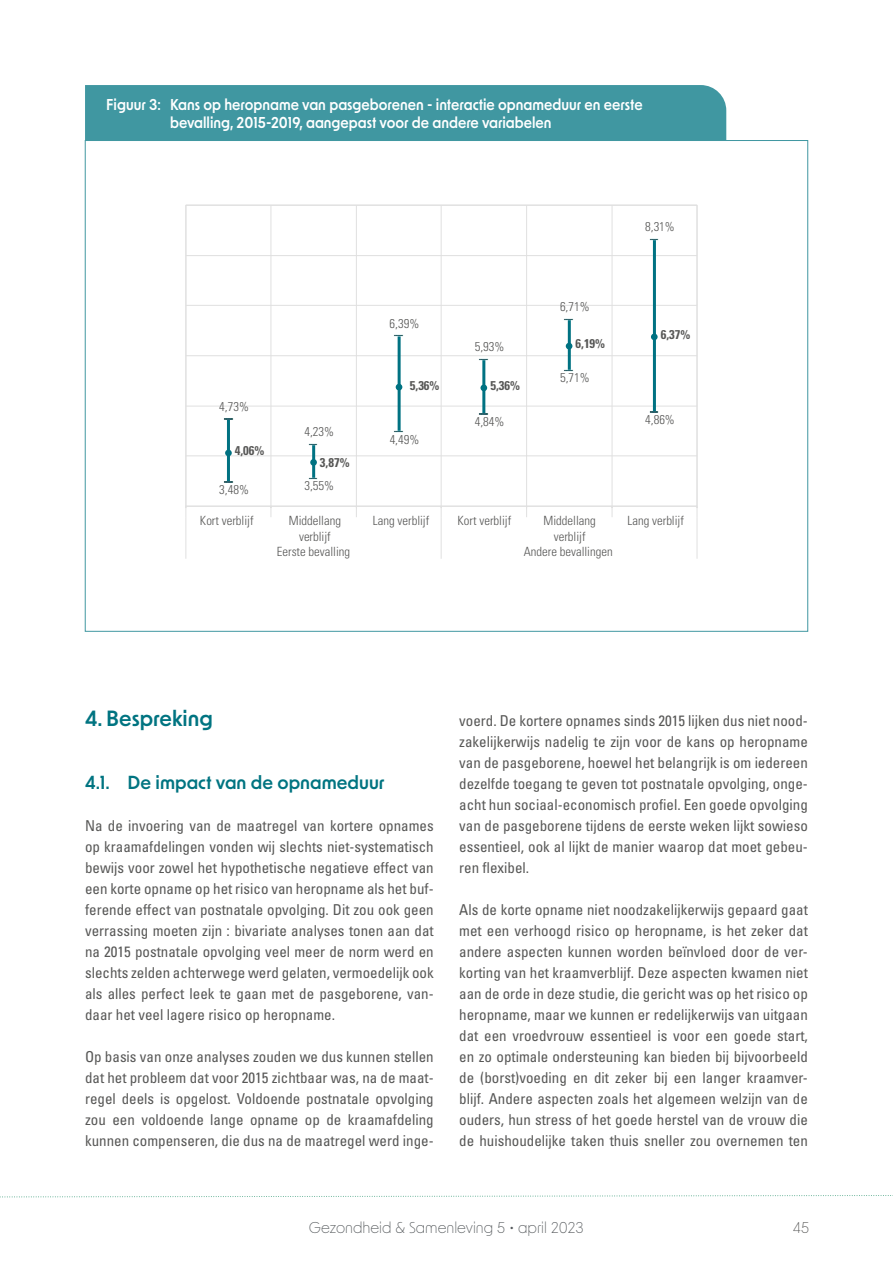
<style>
.page{position:relative;width:893px;height:1263px;background:#fff}
.page>*{position:absolute;margin:0;border:0;box-sizing:border-box;transform-origin:0 0}
.t1{font:600 21px "New Order";color:#007481}
.t2{font:600 18px "New Order";color:#007481}
.t3{font:condensed 15px/21px "Univers LT Std";color:#575756;text-align:justify}
.t4{font:600 15px/18px "New Order";color:#fff;scale:.93 1}
.t5{font:300 15px "New Order";color:#53575a}
.t6{font:300 15px "New Order";color:#575756}
.t7{font:300 condensed 12.75px/15.3px "Univers LT Std";color:#575756;text-align:center}
.t8{font:700 condensed 12.75px "Univers LT Std";color:#575756}
</style>
<div class="page">
<svg style="left:0;top:1195px;width:893px;height:3px"></svg>
<div style="left:85px;top:85px;width:641px;height:55px;background:#4097a1"></div>
<hr style="left:186px;top:455px;width:511px;height:1px;background:#e0e0e0">
<hr style="left:186px;top:406px;width:511px;height:1px;background:#e0e0e0">
<hr style="left:186px;top:355px;width:511px;height:1px;background:#e0e0e0">
<hr style="left:186px;top:305px;width:511px;height:1px;background:#e0e0e0">
<hr style="left:186px;top:255px;width:511px;height:1px;background:#e0e0e0">
<hr style="left:270px;top:205px;width:1px;height:301px;background:#e0e0e0">
<hr style="left:356px;top:205px;width:1px;height:301px;background:#e0e0e0">
<hr style="left:441px;top:205px;width:1px;height:301px;background:#e0e0e0">
<hr style="left:526px;top:205px;width:1px;height:301px;background:#e0e0e0">
<hr style="left:612px;top:205px;width:1px;height:301px;background:#e0e0e0">
<hr style="left:186px;top:506px;width:511px;height:1px;background:#e0e0e0">
<hr style="left:185px;top:517px;width:1px;height:42px;background:#e0e0e0">
<hr style="left:441px;top:517px;width:1px;height:42px;background:#e0e0e0">
<hr style="left:696px;top:517px;width:1px;height:42px;background:#e0e0e0">
<hr style="left:227px;top:419px;width:3px;height:63px;background:#007282">
<hr style="left:312px;top:445px;width:3px;height:33px;background:#007282">
<hr style="left:398px;top:336px;width:3px;height:96px;background:#007282">
<hr style="left:482px;top:359px;width:3px;height:55px;background:#007282">
<hr style="left:568px;top:320px;width:3px;height:50px;background:#007282">
<hr style="left:653px;top:240px;width:3px;height:173px;background:#007282">
<svg style="left:223px;top:481px;width:10px;height:2px"></svg>
<svg style="left:308px;top:477px;width:10px;height:2px"></svg>
<svg style="left:393px;top:430px;width:10px;height:3px"></svg>
<svg style="left:479px;top:413px;width:10px;height:2px"></svg>
<svg style="left:564px;top:369px;width:9px;height:2px"></svg>
<svg style="left:649px;top:411px;width:10px;height:2px"></svg>
<svg style="left:223px;top:418px;width:10px;height:2px"></svg>
<svg style="left:308px;top:443px;width:10px;height:2px"></svg>
<svg style="left:393px;top:334px;width:10px;height:3px"></svg>
<svg style="left:479px;top:358px;width:10px;height:3px"></svg>
<svg style="left:564px;top:318px;width:9px;height:2px"></svg>
<svg style="left:649px;top:238px;width:10px;height:2px"></svg>
<div style="left:225px;top:450px;width:7px;height:6px;background:#007282;border-radius:50%"></div>
<div style="left:310px;top:459px;width:7px;height:7px;background:#007282;border-radius:50%"></div>
<svg style="left:396px;top:384px;width:6px;height:6px"></svg>
<div style="left:480px;top:384px;width:7px;height:7px;background:#007282;border-radius:50%"></div>
<svg style="left:566px;top:343px;width:6px;height:6px"></svg>
<div style="left:651px;top:334px;width:7px;height:6px;background:#007282;border-radius:50%"></div>
<p class="t4" style="left:170px;top:95px;width:510px;text-indent:-64px">Figuur 3: Kans op heropname van pasgeborenen - interactie opnameduur en eerste bevalling, 2015-2019, aangepast voor de andere variabelen</p>
<p class="t7" style="left:219px;top:399px;width:31px">4,73%</p>
<p class="t8" style="left:235px;top:442px;width:31px">4,06%</p>
<p class="t7" style="left:304px;top:424px;width:31px">4,23%</p>
<p class="t8" style="left:320px;top:455px;width:31px">3,87%</p>
<p class="t7" style="left:219px;top:482px;width:31px">3,48%</p>
<p class="t7" style="left:304px;top:478px;width:31px">3,55%</p>
<p class="t7" style="left:390px;top:316px;width:31px">6,39%</p>
<p class="t7" style="left:475px;top:339px;width:31px">5,93%</p>
<p class="t8" style="left:410px;top:378px;width:31px">5,36%</p>
<p class="t8" style="left:490px;top:377px;width:31px">5,36%</p>
<p class="t7" style="left:390px;top:432px;width:31px">4,49%</p>
<p class="t7" style="left:475px;top:414px;width:31px">4,84%</p>
<p class="t7" style="left:560px;top:299px;width:31px">6,71%</p>
<p class="t8" style="left:576px;top:335px;width:31px">6,19%</p>
<p class="t7" style="left:560px;top:370px;width:31px">5,71%</p>
<p class="t7" style="left:645px;top:219px;width:31px">8,31%</p>
<p class="t8" style="left:661px;top:326px;width:31px">6,37%</p>
<p class="t7" style="left:645px;top:412px;width:31px">4,86%</p>
<p class="t7" style="left:200px;top:513px;width:55px">Kort verblijf</p>
<p class="t7" style="left:277px;top:513px;width:75px">Middellang verblijf<br>Eerste bevalling</p>
<p class="t7" style="left:373px;top:513px;width:58px">Lang verblijf</p>
<p class="t7" style="left:458px;top:513px;width:55px">Kort verblijf</p>
<p class="t7" style="left:524px;top:513px;width:90px">Middellang<br>verblijf<br>Andere bevallingen</p>
<p class="t7" style="left:627px;top:513px;width:58px">Lang verblijf</p>
<h1 class="t1" style="left:85px;top:705px;width:129px">4. Bespreking</h1>
<p class="t2" style="left:85px;top:771px;width:301px">4.1. De impact van de opnameduur</p>
<p class="t3" style="left:85px;top:815px;width:350px">Na de invoering van de maatregel van kortere opnames op kraamafdelingen vonden wij slechts niet-systematisch bewijs voor zowel het hypothetische negatieve effect van een korte opname op het risico van heropname als het buf&shy;ferende effect van postnatale opvolging. Dit zou ook geen verrassing moeten zijn : bivariate analyses tonen aan dat na 2015 postnatale opvolging veel meer de norm werd en slechts zelden achterwege werd gelaten, vermoedelijk ook als alles perfect leek te gaan met de pasgeborene, van&shy;daar het veel lagere risico op heropname.</p>
<p class="t3" style="left:85px;top:1046px;width:350px">Op basis van onze analyses zouden we dus kunnen stellen dat het probleem dat voor 2015 zichtbaar was, na de maat&shy;regel deels is opgelost. Voldoende postnatale opvolging zou een voldoende lange opname op de kraamafdeling kunnen compenseren, die dus na de maatregel werd inge-</p>
<p class="t3" style="left:459px;top:710px;width:350px">voerd. De kortere opnames sinds 2015 lijken dus niet nood&shy;zakelijkerwijs nadelig te zijn voor de kans op heropname van de pasgeborene, hoewel het belangrijk is om iedereen dezelfde toegang te geven tot postnatale opvolging, onge&shy;acht hun sociaal-economisch profiel. Een goede opvolging van de pasgeborene tijdens de eerste weken lijkt sowieso essentieel, ook al lijkt de manier waarop dat moet gebeu&shy;ren flexibel.</p>
<p class="t3" style="left:459px;top:899px;width:350px">Als de korte opname niet noodzakelijkerwijs gepaard gaat met een verhoogd risico op heropname, is het zeker dat andere aspecten kunnen worden beïnvloed door de ver&shy;korting van het kraamverblijf. Deze aspecten kwamen niet aan de orde in deze studie, die gericht was op het risico op heropname, maar we kunnen er redelijkerwijs van uitgaan dat een vroedvrouw essentieel is voor een goede start, en zo optimale ondersteuning kan bieden bij bijvoorbeeld de (borst)voeding en dit zeker bij een langer kraamver&shy;blijf. Andere aspecten zoals het algemeen welzijn van de ouders, hun stress of het goede herstel van de vrouw die de huishoudelijke taken thuis sneller zou overnemen ten</p>
<p class="t5" style="left:309px;top:1218px;width:276px">Gezondheid &amp; Samenleving 5 • april 2023</p>
<p class="t6" style="left:793px;top:1218px;width:18px">45</p>
</div>
